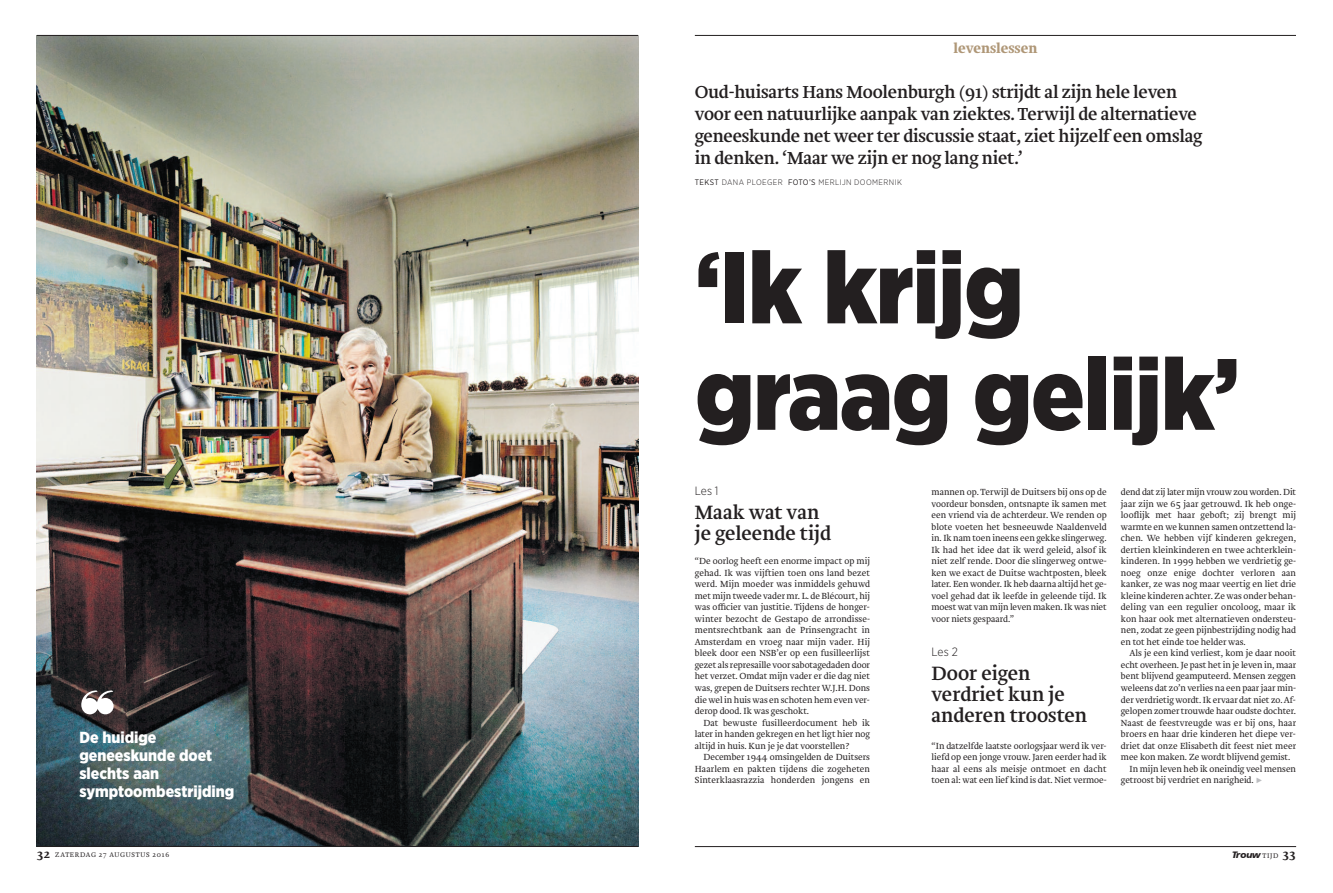
<style>
.page{position:relative;width:1333px;height:893px;background:#fff}
.page>*{position:absolute;margin:0;border:0;box-sizing:border-box;transform-origin:0 0}
.t1{font:900 101.1px/106.4px "Gotham Narrow";letter-spacing:-.015em;color:#231f20}
.t2{font:20px/21px "Brioni Std";color:#231f20}
.t3{font:18px/22px "Brioni Std";letter-spacing:-.01em;color:#231f20}
.t4{font:900 16px/18px "Gotham Narrow";color:#fff}
.t5{font:700 14px "Brioni Std";color:#af9777}
.t6{font:300 12px "Gotham Narrow";letter-spacing:-.005em;color:#231f20}
.t7{font:9.4px "Humanist 777 BT Black Italic B";color:#231f20}
.t8{font:300 9.2px/11.5px "Brioni Std";color:#231f20;text-align:justify}
.t9{font:300 8px "Gotham Narrow";letter-spacing:.05em;color:#231f20}
.t10{font:300 7px "Brioni Std";letter-spacing:.1em;color:#231f20}
.s1{font-weight:700;font-size:12px}
.s2{font-weight:400}
.s3{font-family:"Publico Headline";font-weight:900;font-size:7.5px;color:#bcbdc0}
.s4{font-family:"Brioni Std";font-weight:300;font-size:7px}
.s5{font-family:"Brioni Std";font-weight:700;font-size:12px}
</style>
<div class="page">
<img style="left:37px;top:36px;width:601px;height:810px">
<hr style="left:694px;top:35px;width:601px;height:1px;background:#231f20">
<hr style="left:694px;top:846px;width:601px;height:1px;background:#231f20">
<hr style="left:37px;top:846px;width:601px;height:1px;background:#231f20">
<hr style="left:37px;top:35px;width:601px;height:1px;background:#231f20">
<svg style="left:81px;top:690px;width:33px;height:24px"></svg>
<h3 class="t4" style="left:79px;top:729px;width:156px">De huidige geneeskunde doet slechts aan symptoombestrijding</h3>
<p class="t10" style="left:37px;top:853px;width:134px"><span class="s1">32</span> zaterdag 27 augustus 2016</p>
<h3 class="t5" style="left:953px;top:44px;width:85px">levenslessen</h3>
<p class="t3" style="left:694px;top:83px;width:509px">Oud-huisarts Hans Moolenburgh (91) strijdt al zijn hele leven voor een natuurlijke aanpak van ziektes. Terwijl de alternatieve geneeskunde net weer ter discussie staat, ziet hijzelf een omslag in denken. ‘Maar we zijn er nog lang niet.’</p>
<p class="t9" style="left:694px;top:179px;width:208px"><span class="s2">TEKST</span> DANA PLOEGER <span class="s2">FOTO’S</span> MERLIJN DOOMERNIK</p>
<h1 class="t1" style="left:694px;top:242px;width:546px">‘Ik krijg graag gelijk’</h1>
<h3 class="t6" style="left:694px;top:487px;width:25px">Les 1</h3>
<h2 class="t2" style="left:694px;top:504px;width:138px">Maak wat van je geleende tijd</h2>
<p class="t8" style="left:694px;top:557px;width:177px">“de oorlog heeft een enorme impact op mij gehad. Ik was vijftien toen ons land bezet werd. Mijn moeder was inmiddels gehuwd met mijn tweede vader mr. L. de Blécourt, hij was officier van justitie. tijdens de honger&shy;winter bezocht de gestapo de arrondisse&shy;mentsrechtbank aan de Prinsengracht in amsterdam en vroeg naar mijn vader. Hij bleek door een NsB’er op een fusilleerlijst gezet als represaille voor sabotagedaden door het verzet. Omdat mijn vader er die dag niet was, grepen de duitsers rechter W.J.H. dons die wel in huis was en schoten hem even ver&shy;derop dood. Ik was geschokt.</p>
<p class="t8" style="left:694px;top:718px;width:177px;text-indent:9px">dat bewuste fusilleerdocument heb ik later in handen gekregen en het ligt hier nog altijd in huis. Kun je je dat voorstellen?</p>
<p class="t8" style="left:694px;top:752px;width:177px;text-indent:9px">december 1944 omsingelden de duitsers Haarlem en pakten tijdens die zogeheten sinterklaasrazzia honderden jongens en</p>
<p class="t8" style="left:931px;top:488px;width:177px">mannen op. terwijl de duitsers bij ons op de voordeur bonsden, ontsnapte ik samen met een vriend via de achterdeur. We renden op blote voeten het besneeuwde Naaldenveld in. Ik nam toen ineens een gekke slingerweg.<br>Ik had het idee dat ik werd geleid, alsof ik niet zelf rende. door die slingerweg ontwe&shy;ken we exact de duitse wachtposten, bleek later. een wonder. Ik heb daarna altijd het ge&shy;voel gehad dat ik leefde in geleende tijd. Ik moest wat van mijn leven maken. Ik was niet voor niets gespaard.”</p>
<h3 class="t6" style="left:931px;top:648px;width:28px">Les 2</h3>
<h2 class="t2" style="left:931px;top:665px;width:157px">Door eigen verdriet kun je anderen troosten</h2>
<p class="t8" style="left:931px;top:741px;width:177px">“In datzelfde laatste oorlogsjaar werd ik ver&shy;liefd op een jonge vrouw. Jaren eerder had ik haar al eens als meisje ontmoet en dacht toen al: wat een liefkind is dat. Niet vermoe-</p>
<p class="t8" style="left:1120px;top:488px;width:177px">dend dat zij later mijn vrouw zou worden. dit jaar zijn we 65 jaar getrouwd. Ik heb onge&shy;looflijk met haar geboft; zij brengt mij warmte en we kunnen samen ontzettend la&shy;chen. We hebben vijf kinderen gekregen, dertien kleinkinderen en twee achterklein&shy;kinderen. In 1999 hebben we verdrietig ge&shy;noeg onze enige dochter verloren aan kanker, ze was nog maar veertig en liet drie kleine kinderen achter. ze was onder behan&shy;deling van een regulier oncoloog, maar ik kon haar ook met alternatieven ondersteu&shy;nen, zodat ze geen pijnbestrijding nodig had en tot het einde toe helder was.</p>
<p class="t8" style="left:1129px;top:649px;width:168px">als je een kind verliest, kom je daar nooit</p>
<p class="t8" style="left:1120px;top:660px;width:177px">echt overheen. Je past het in je leven in, maar</p>
<p class="t8" style="left:1120px;top:672px;width:177px">bent blijvend geamputeerd. Mensen zeggen</p>
<p class="t8" style="left:1120px;top:683px;width:177px">weleens dat zo’n verlies na een paar jaar min-</p>
<p class="t8" style="left:1120px;top:695px;width:176px">der verdrietig wordt. Ik ervaar dat niet zo.af-</p>
<p class="t8" style="left:1120px;top:706px;width:177px">gelopen zomer trouwde haar oudste dochter.</p>
<p class="t8" style="left:1120px;top:718px;width:177px">Naast de feestvreugde was er bij ons, haar</p>
<p class="t8" style="left:1120px;top:729px;width:176px">broers en haar drie kinderen het diepe ver-</p>
<p class="t8" style="left:1120px;top:741px;width:177px">driet dat onze elisabeth dit feest niet meer</p>
<p class="t8" style="left:1120px;top:752px;width:171px">mee kon maken. ze wordt blijvend gemist.</p>
<p class="t8" style="left:1129px;top:764px;width:168px">In mijn leven heb ik oneindig veel mensen</p>
<p class="t8" style="left:1120px;top:775px;width:143px">getroost bij verdriet en narigheid. <span class="s3">▶</span></p>
<p class="t7" style="left:1232px;top:848px;width:65px">Trouw<span class="s4">tIJd</span> <span class="s5">33</span></p>
</div>
